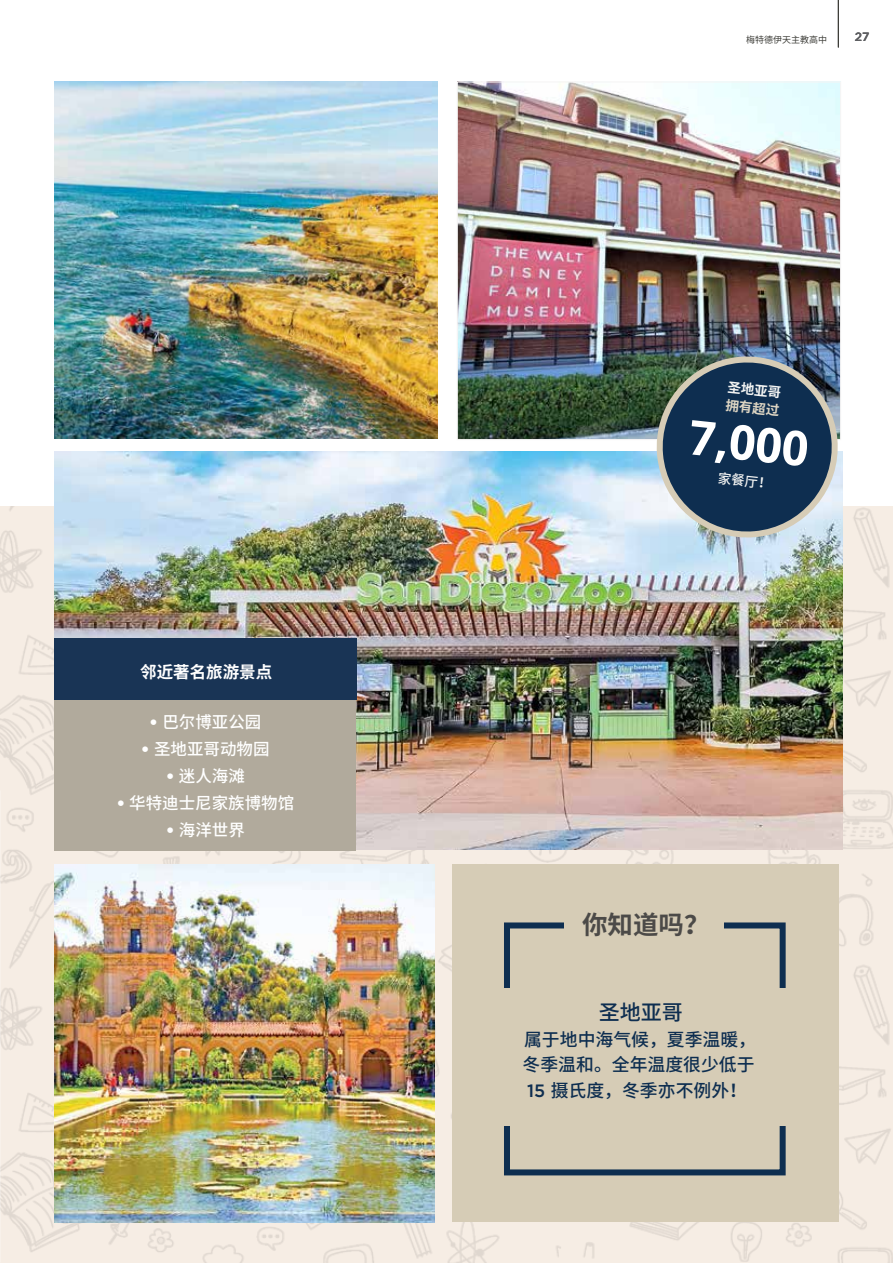
<style>
.page{position:relative;width:893px;height:1263px;background:#fff}
.page>*{position:absolute;margin:0;border:0;box-sizing:border-box;transform-origin:0 0}
.t1{font:700 48px "Noto Sans";color:#fff}
.t2{font:700 25.5px "Noto Sans CJ Ksc";color:#4c4a48}
.t3{font:500 21.15px "Noto Sans CJ Ksc";color:#0e2e50}
.t4{font:500 17.85px/25.5px "Noto Sans CJ Ksc";color:#0e2e50;text-align:justify}
.t5{font:500 16.5px "Noto Sans CJ Ksc";color:#fff}
.t6{font:700 16.5px "Noto Sans CJ Ksc";color:#fff}
.t7{font:700 13.5px "Noto Sans CJ Ksc";color:#f3f4f3}
.t8{font:700 13.5px "Noto Sans CJ Ksc";color:#ddd5c3}
.t9{font:500 13.5px "Noto Sans CJ Ksc";color:#f3f4f3}
.t10{font:500 12px "Gotham";color:#5e5f62}
.t11{font:9px "Noto Sans CJ Ksc";color:#3e3e39}
.s1{font-family:"Gotham";font-weight:900}
.s2{font-family:"Gotham"}
</style>
<div class="page">
<img style="left:0;top:506px;width:893px;height:757px">
<hr style="left:838px;top:0;width:1px;height:47px;background:#3e3e39">
<div style="left:453px;top:864px;width:386px;height:358px;background:#d6ccb6"></div>
<img style="left:54px;top:452px;width:788px;height:397px">
<img style="left:459px;top:83px;width:380px;height:355px">
<img style="left:54px;top:81px;width:383px;height:358px">
<img style="left:54px;top:864px;width:380px;height:359px">
<svg style="left:656px;top:356px;width:183px;height:185px;background:#405a70"></svg>
<div style="left:54px;top:697px;width:302px;height:153px;background:#b1aa9c"></div>
<div style="left:504px;top:922px;width:282px;height:253px;border:6px solid #0e2e50"></div>
<div style="left:564px;top:864px;width:155px;height:111px;background:#d6ccb6"></div>
<div style="left:568px;top:894px;width:156px;height:61px;background:#d6ccb6"></div>
<div style="left:491px;top:988px;width:310px;height:137px;background:#d6ccb6"></div>
<img style="left:0;top:791px;width:1px;height:472px">
<div style="left:54px;top:638px;width:302px;height:62px;background:#193455"></div>
<p class="t6" style="left:140px;top:663px;width:133px">邻近著名旅游景点</p>
<p class="t5" style="left:150px;top:713px;width:113px"><span class="s1">•</span> 巴尔博亚公园</p>
<p class="t5" style="left:141px;top:740px;width:130px"><span class="s1">•</span> 圣地亚哥动物园</p>
<p class="t5" style="left:166px;top:767px;width:80px"><span class="s1">•</span> 迷人海滩</p>
<p class="t5" style="left:117px;top:794px;width:179px"><span class="s1">•</span> 华特迪士尼家族博物馆</p>
<p class="t5" style="left:166px;top:821px;width:80px"><span class="s1">•</span> 海洋世界</p>
<p class="t11" style="left:746px;top:34px;width:83px">梅特德伊天主教高中</p>
<p class="t10" style="left:855px;top:29px;width:16px">27</p>
<p class="t7" style="left:728px;top:379px;width:56px;rotate:6deg">圣地亚哥</p>
<p class="t8" style="left:726px;top:397px;width:56px;rotate:6deg">拥有超过</p>
<h1 class="t1" style="left:693px;top:403px;width:121px;rotate:6deg">7,000</h1>
<p class="t9" style="left:719px;top:470px;width:56px;rotate:6deg">家餐厅！</p>
<h2 class="t2" style="left:582px;top:910px;width:129px">你知道吗？</h2>
<p class="t3" style="left:599px;top:1001px;width:86px">圣地亚哥</p>
<p class="t4" style="left:523px;top:1027px;width:235px">属于地中海气候，夏季温暖，冬季温和。全年温度很少低于<span class="s2">15</span> 摄氏度，冬季亦不例外！</p>
</div>
